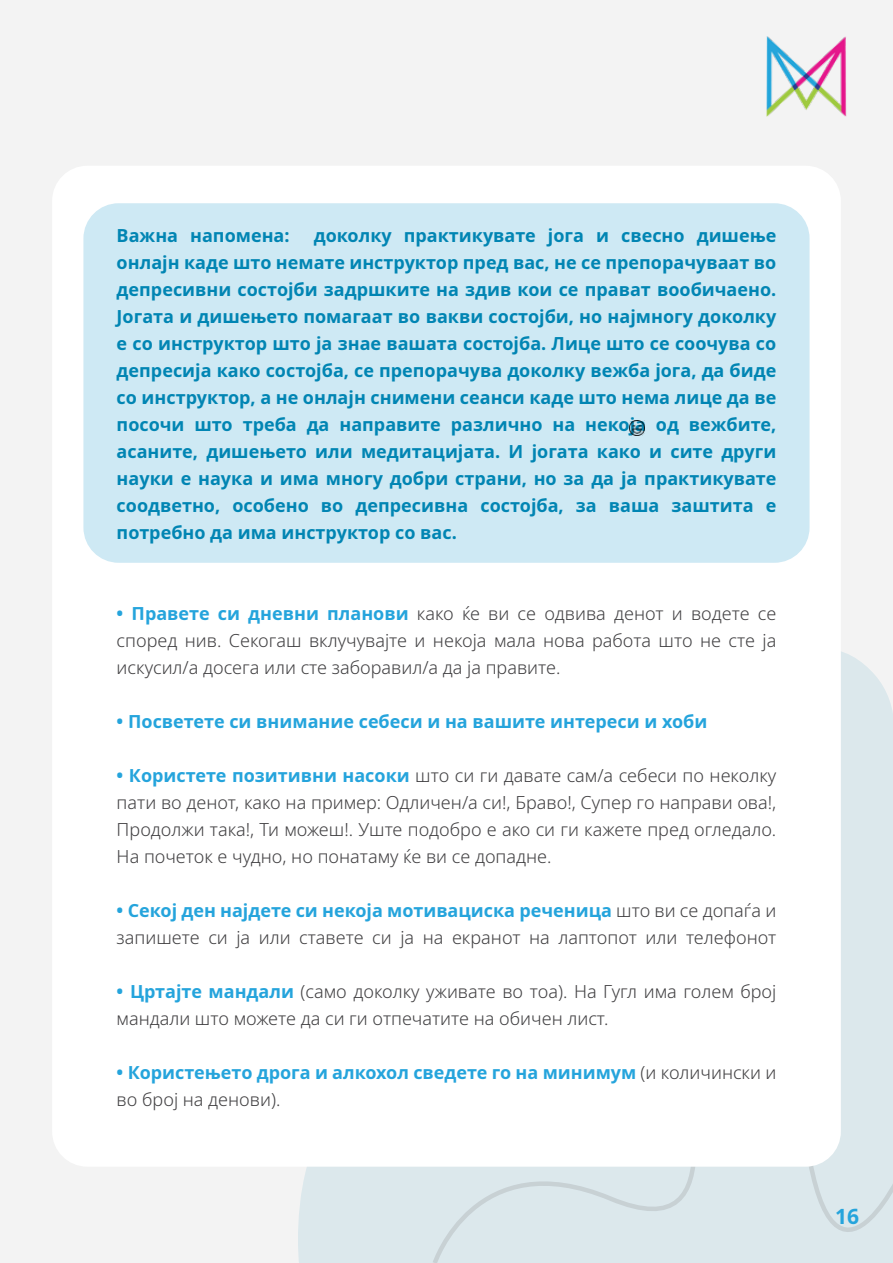
<style>
.page{position:relative;width:893px;height:1263px;background:#f3f3f3}
.page>*{position:absolute;margin:0;border:0;box-sizing:border-box;transform-origin:0 0}
.t1{font:700 21px "Noto Sans";color:#25a4dc}
.t2{font:700 18px/27px "Noto Sans";color:#0185b3;text-align:justify}
.t3{font:300 18px/27px "Noto Sans";color:#414042;text-align:justify}
.t4{font:700 18px/27px "Noto Sans";color:#25a4dc}
.s1{font-weight:700;color:#25a4dc}
.s2{font-weight:300;color:#414042}
</style>
<div class="page">
<div style="left:298px;top:651px;width:595px;height:612px;background:#dce8ec"></div>
<div style="left:433px;top:978px;width:460px;height:285px;background:#dce8ec"></div>
<div style="left:52px;top:166px;width:789px;height:1001px;background:#fff;border-radius:35px"></div>
<div style="left:83px;top:203px;width:726px;height:360px;background:#cee9f4;border-radius:35px"></div>
<img style="left:766px;top:36px;width:81px;height:81px">
<img style="left:629px;top:420px;width:16px;height:16px">
<p class="t2" style="left:117px;top:222px;width:661px;text-indent:197px">доколку практикувате јога и свесно дишење онлајн каде што немате инструктор пред вас, не се препорачуваат во депресивни состојби задршките на здив кои се прават вообичаено.<br>Јогата и дишењето помагаат во вакви состојби, но најмногу доколку е со инструктор што ја знае вашата состојба. Лице што се соочува со депресија како состојба, се препорачува доколку вежба јога, да биде со инструктор, а не онлајн снимени сеанси каде што нема лице да ве посочи што треба да направите различно на некоја од вежбите, асаните, дишењето или медитацијата. И јогата како и сите други науки е наука и има многу добри страни, но за да ја практикувате соодветно, особено во депресивна состојба, за ваша заштита е потребно да има инструктор со вас.</p>
<p class="t2" style="left:117px;top:222px;width:174px">Важна напомена:</p>
<p class="t3" style="left:117px;top:600px;width:661px"><span class="s1">• Правете си дневни планови</span> како ќе ви се одвива денот и водете се според нив. Секогаш вклучувајте и некоја мала нова работа што не сте ја искусил/а досега или сте заборавил/а да ја правите.</p>
<p class="t4" style="left:117px;top:708px;width:592px">• Посветете си внимание себеси и на вашите интереси и хоби</p>
<p class="t3" style="left:117px;top:762px;width:661px"><span class="s1">• Користете позитивни насоки</span> што си ги давате сам/а себеси по неколку пати во денот, како на пример: Одличен/а си!, Браво!, Супер го направи ова!, Продолжи така!, Ти можеш!. Уште подобро е ако си ги кажете пред огледало.<br>На почеток е чудно, но понатаму ќе ви се допадне.</p>
<p class="t3" style="left:117px;top:897px;width:661px"><span class="s1">• Секој ден најдете си некоја мотивациска реченица</span> што ви се допаѓа и запишете си ја или ставете си ја на екранот на лаптопот или телефонот</p>
<p class="t3" style="left:117px;top:978px;width:661px"><span class="s1">• Цртајте мандали</span> (само доколку уживате во тоа). На Гугл има голем број мандали што можете да си ги отпечатите на обичен лист.</p>
<p class="t4" style="left:117px;top:1059px;width:661px">• Користењето дрога и алкохол сведете го на минимум <span class="s2">(и количински и во број на денови).</span></p>
<p class="t1" style="left:835px;top:1201px;width:26px">16</p>
</div>
